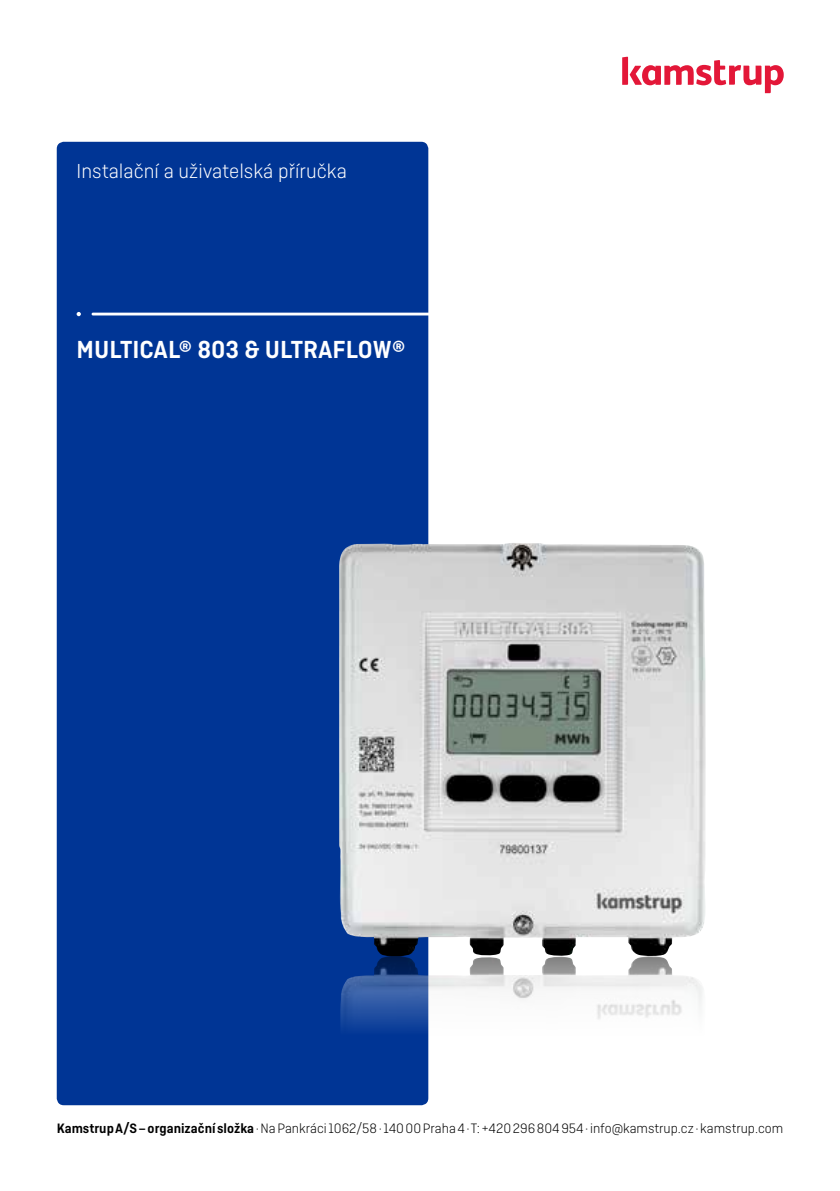
<style>
.page{position:relative;width:840px;height:1191px;background:#fff}
.page>*{position:absolute;margin:0;border:0;box-sizing:border-box;transform-origin:0 0}
.t1{font:600 26px "Ciutadella";color:#fff}
.t2{font:300 21.4px "Ciutadella";color:#fff}
.t3{font:300 14.4px "Ciutadella";color:#000}
.s1{font-weight:600}
</style>
<div class="page">
<div style="left:57px;top:142px;width:371px;height:963px;background:#003595;border-radius:7px"></div>
<svg style="left:77px;top:312px;width:352px;height:4px"></svg>
<svg style="left:622px;top:57px;width:161px;height:36px"></svg>
<img style="left:339px;top:543px;width:366px;height:563px">
<h2 class="t2" style="left:77px;top:159px;width:271px">Instalační a uživatelská příručka</h2>
<h1 class="t1" style="left:77px;top:335px;width:330px">MULTICAL® 803 &amp; ULTRAFLOW®</h1>
<p class="t3" style="left:57px;top:1120px;width:727px"><span class="s1">Kamstrup A/S – organizační složka</span> · Na Pankráci 1062/58 · 140 00 Praha 4 · T: +420 296 804 954 · info@kamstrup.cz · kamstrup.com</p>
</div>
